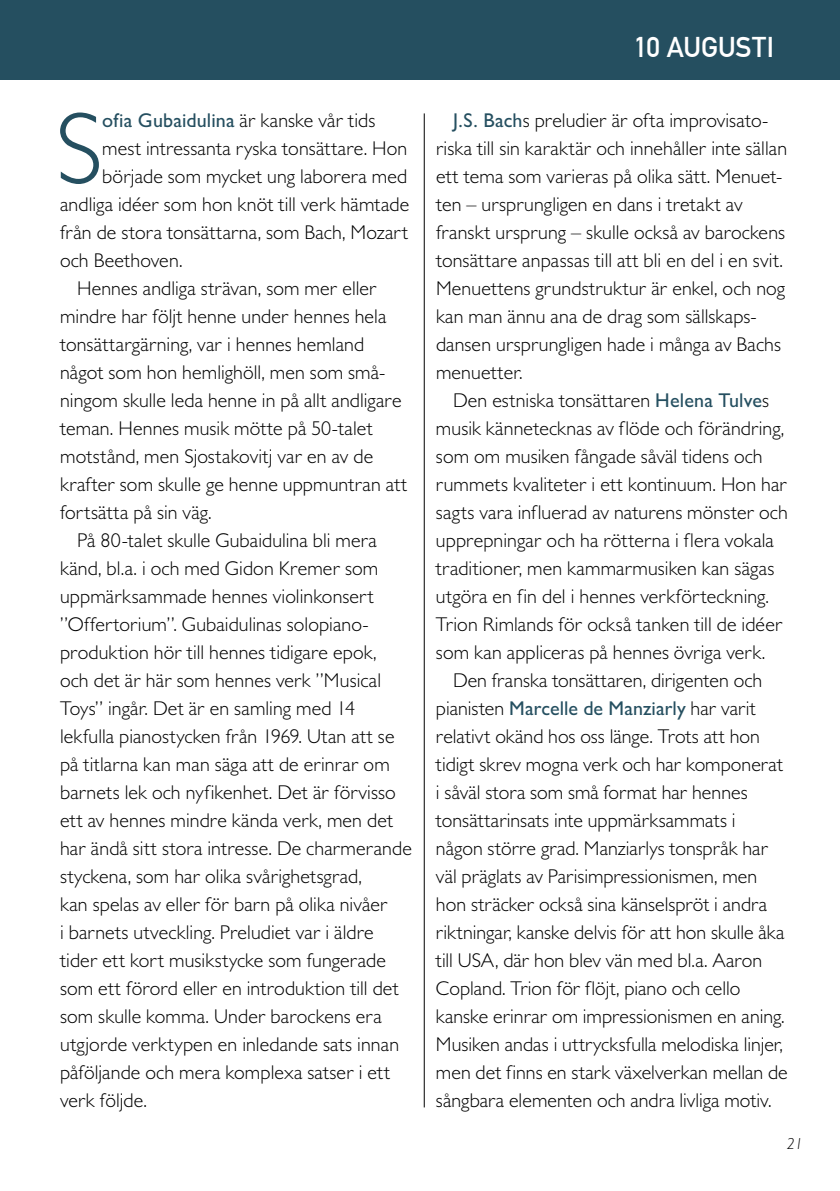
<style>
.page{position:relative;width:840px;height:1191px;background:#fff}
.page>*{position:absolute;margin:0;border:0;box-sizing:border-box;transform-origin:0 0}
.t1{font:300 102.2px "Gill Sans MT Pro";color:#254f60}
.t2{font:700 28px "DIN Alternate";letter-spacing:-.005em;color:#fff}
.t3{font:300 20px/28px "Gill Sans MT Pro";letter-spacing:.005em;color:#000}
.t4{font:500 20px "Gill Sans MT Pro";letter-spacing:.005em;color:#254f60}
.t5{font:italic 300 16px "Gill Sans MT Pro";color:#000}
.s1{font-weight:300;color:#000}
.s2{font-weight:500;color:#254f60}
</style>
<div class="page">
<div style="left:0;top:0;width:839px;height:79px;background:#254f60"></div>
<hr style="left:423px;top:113px;width:1px;height:994px;background:#000">
<h1 class="t1" style="left:55px;top:87px;width:48px">S</h1>
<p class="t4" style="left:102px;top:108px;width:274px">ofia Gubaidulina <span class="s1">är kanske vår tids</span></p>
<p class="t3" style="left:102px;top:134px;width:306px">mest intressanta ryska tonsättare. Hon</p>
<p class="t3" style="left:102px;top:162px;width:306px">började som mycket ung laborera med</p>
<p class="t3" style="left:60px;top:190px;width:350px">andliga idéer som hon knöt till verk hämtade</p>
<p class="t3" style="left:60px;top:218px;width:349px">från de stora tonsättarna, som Bach, Mozart</p>
<p class="t3" style="left:60px;top:246px;width:124px">och Beethoven.</p>
<p class="t3" style="left:77px;top:274px;width:301px">Hennes andliga strävan, som mer eller</p>
<p class="t3" style="left:60px;top:302px;width:327px">mindre har följt henne under hennes hela</p>
<p class="t3" style="left:60px;top:330px;width:305px">tonsättargärning, var i hennes hemland</p>
<p class="t3" style="left:60px;top:358px;width:326px">något som hon hemlighöll, men som små-</p>
<p class="t3" style="left:60px;top:386px;width:343px">ningom skulle leda henne in på allt andligare</p>
<p class="t3" style="left:60px;top:414px;width:314px">teman. Hennes musik mötte på 50-talet</p>
<p class="t3" style="left:60px;top:442px;width:314px">motstånd, men Sjostakovitj var en av de</p>
<p class="t3" style="left:60px;top:470px;width:348px">krafter som skulle ge henne uppmuntran att</p>
<p class="t3" style="left:60px;top:498px;width:153px">fortsätta på sin väg.</p>
<p class="t3" style="left:77px;top:526px;width:301px">På 80-talet skulle Gubaidulina bli mera</p>
<p class="t3" style="left:60px;top:554px;width:319px">känd, bl.a. i och med Gidon Kremer som</p>
<p class="t3" style="left:60px;top:582px;width:315px">uppmärksammade hennes violinkonsert</p>
<p class="t3" style="left:60px;top:610px;width:308px">”Offertorium”. Gubaidulinas solopiano-</p>
<p class="t3" style="left:60px;top:638px;width:318px">produktion hör till hennes tidigare epok,</p>
<p class="t3" style="left:60px;top:666px;width:322px">och det är här som hennes verk ”Musical</p>
<p class="t3" style="left:60px;top:694px;width:296px">Toys” ingår. Det är en samling med 14</p>
<p class="t3" style="left:60px;top:722px;width:336px">lekfulla pianostycken från 1969. Utan att se</p>
<p class="t3" style="left:60px;top:750px;width:331px">på titlarna kan man säga att de erinrar om</p>
<p class="t3" style="left:60px;top:778px;width:337px">barnets lek och nyfikenhet. Det är förvisso</p>
<p class="t3" style="left:60px;top:806px;width:334px">ett av hennes mindre kända verk, men det</p>
<p class="t3" style="left:60px;top:834px;width:353px">har ändå sitt stora intresse. De charmerande</p>
<p class="t3" style="left:60px;top:862px;width:303px">styckena, som har olika svårighetsgrad,</p>
<p class="t3" style="left:60px;top:890px;width:329px">kan spelas av eller för barn på olika nivåer</p>
<p class="t3" style="left:60px;top:918px;width:315px">i barnets utveckling. Preludiet var i äldre</p>
<p class="t3" style="left:60px;top:946px;width:327px">tider ett kort musikstycke som fungerade</p>
<p class="t3" style="left:60px;top:974px;width:340px">som ett förord eller en introduktion till det</p>
<p class="t3" style="left:60px;top:1002px;width:323px">som skulle komma. Under barockens era</p>
<p class="t3" style="left:60px;top:1030px;width:340px">utgjorde verktypen en inledande sats innan</p>
<p class="t3" style="left:60px;top:1058px;width:331px">påföljande och mera komplexa satser i ett</p>
<p class="t3" style="left:60px;top:1086px;width:88px">verk följde.</p>
<h2 class="t2" style="left:634px;top:26px;width:141px">10 AUGUSTI</h2>
<p class="t3" style="left:436px;top:106px;width:352px;text-indent:17px"><span class="s2">J.S. Bach</span>s preludier är ofta improvisato&shy;riska till sin karaktär och innehåller inte sällan ett tema som varieras på olika sätt. Menuet&shy;ten – ursprungligen en dans i tretakt av franskt ursprung – skulle också av barockens tonsättare anpassas till att bli en del i en svit.<br>Menuettens grundstruktur är enkel, och nog kan man ännu ana de drag som sällskaps&shy;dansen ursprungligen hade i många av Bachs menuetter.</p>
<p class="t3" style="left:435px;top:386px;width:353px;text-indent:17px">Den estniska tonsättaren <span class="s2">Helena Tulve</span>s musik kännetecknas av flöde och förändring, som om musiken fångade såväl tidens och rummets kvaliteter i ett kontinuum. Hon har sagts vara influerad av naturens mönster och upprepningar och ha rötterna i flera vokala traditioner, men kammarmusiken kan sägas utgöra en fin del i hennes verkförteckning.<br>Trion Rimlands för också tanken till de idéer som kan appliceras på hennes övriga verk.</p>
<p class="t3" style="left:435px;top:666px;width:353px;text-indent:17px">Den franska tonsättaren, dirigenten och pianisten <span class="s2">Marcelle de Manziarly</span> har varit relativt okänd hos oss länge. Trots att hon tidigt skrev mogna verk och har komponerat i såväl stora som små format har hennes tonsättarinsats inte uppmärksammats i<br>någon större grad. Manziarlys tonspråk har väl präglats av Parisimpressionismen, men hon sträcker också sina känselspröt i andra riktningar, kanske delvis för att hon skulle åka till USA, där hon blev vän med bl.a. Aaron Copland. Trion för flöjt, piano och cello kanske erinrar om impressionismen en aning.<br>Musiken andas i uttrycksfulla melodiska linjer, men det finns en stark växelverkan mellan de sångbara elementen och andra livliga motiv.</p>
<p class="t5" style="left:786px;top:1134px;width:18px">21</p>
</div>
